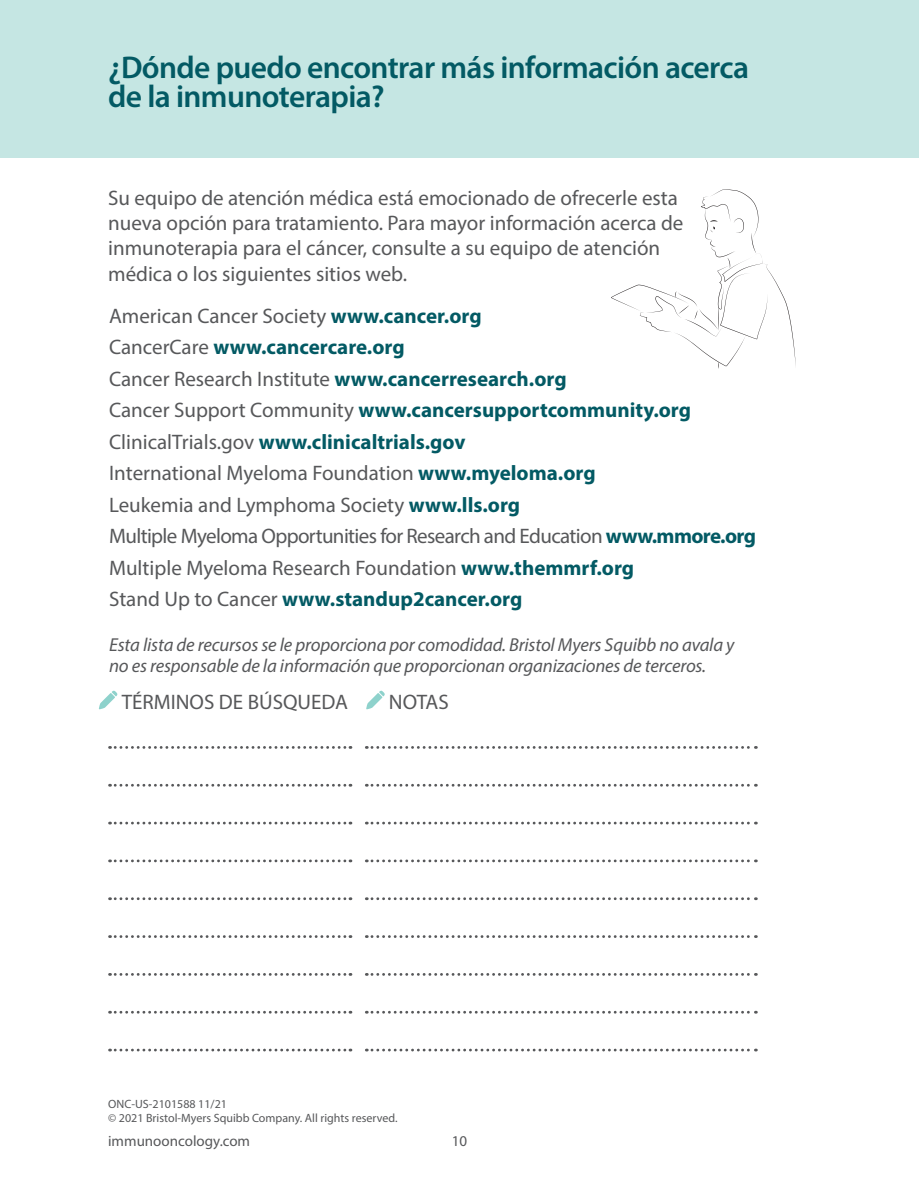
<style>
.page{position:relative;width:919px;height:1189px;background:#fff}
.page>*{position:absolute;margin:0;border:0;box-sizing:border-box;transform-origin:0 0}
.t1{font:600 31.5px/28.5px "Myriad Pro";letter-spacing:-.02em;color:#035a64}
.t2{font:21px/31.5px "Myriad Pro";color:#57585a}
.t3{font:italic 18.75px/21px "Myriad Pro";letter-spacing:-.01em;color:#57585a}
.t4{font:15px "Myriad Pro";color:#57585a}
.t5{font:12px/14.4px "Myriad Pro";color:#57585a}
.s1{font-weight:700;color:#035a64}
</style>
<div class="page">
<div style="left:0;top:0;width:918px;height:158px;background:#c5e6e3"></div>
<svg style="left:611px;top:189px;width:184px;height:180px"></svg>
<svg style="left:109px;top:746px;width:242px;height:2px"></svg>
<svg style="left:366px;top:746px;width:390px;height:2px"></svg>
<svg style="left:109px;top:973px;width:242px;height:2px"></svg>
<svg style="left:109px;top:1010px;width:242px;height:3px"></svg>
<svg style="left:109px;top:1048px;width:242px;height:3px"></svg>
<svg style="left:366px;top:973px;width:390px;height:2px"></svg>
<svg style="left:366px;top:1010px;width:390px;height:3px"></svg>
<svg style="left:366px;top:1048px;width:390px;height:3px"></svg>
<svg style="left:109px;top:859px;width:242px;height:3px"></svg>
<svg style="left:366px;top:859px;width:390px;height:3px"></svg>
<svg style="left:109px;top:897px;width:242px;height:2px"></svg>
<svg style="left:366px;top:897px;width:390px;height:2px"></svg>
<svg style="left:109px;top:821px;width:242px;height:3px"></svg>
<svg style="left:366px;top:821px;width:390px;height:3px"></svg>
<svg style="left:109px;top:783px;width:242px;height:3px"></svg>
<svg style="left:366px;top:783px;width:390px;height:3px"></svg>
<svg style="left:109px;top:935px;width:242px;height:2px"></svg>
<svg style="left:366px;top:935px;width:390px;height:2px"></svg>
<svg style="left:99px;top:690px;width:19px;height:19px"></svg>
<svg style="left:366px;top:690px;width:19px;height:19px"></svg>
<h1 class="t1" style="left:108px;top:52px;width:642px">¿Dónde puedo encontrar más información acerca de la inmunoterapia?</h1>
<p class="t2" style="left:108px;top:185px;width:576px;line-height:25.2px">Su equipo de atención médica está emocionado de ofrecerle esta nueva opción para tratamiento. Para mayor información acerca de inmunoterapia para el cáncer, consulte a su equipo de atención médica o los siguientes sitios web.</p>
<p class="t2" style="left:109px;top:299px;width:648px">American Cancer Society <span class="s1">www.cancer.org<br></span>CancerCare <span class="s1">www.cancercare.org<br></span>Cancer Research Institute <span class="s1">www.cancerresearch.org<br></span>Cancer Support Community <span class="s1">www.cancersupportcommunity.org </span>ClinicalTrials.gov <span class="s1">www.clinicaltrials.gov<br></span>International Myeloma Foundation <span class="s1">www.myeloma.org<br></span>Leukemia and Lymphoma Society <span class="s1">www.lls.org<br></span>Multiple Myeloma Opportunities for Research and Education <span class="s1">www.mmore.org </span>Multiple Myeloma Research Foundation <span class="s1">www.themmrf.org<br></span>Stand Up to Cancer <span class="s1">www.standup2cancer.org</span></p>
<p class="t3" style="left:109px;top:634px;width:626px">Esta lista de recursos se le proporciona por comodidad. Bristol Myers Squibb no avala y no es responsable de la información que proporcionan organizaciones de terceros.</p>
<p class="t2" style="left:122px;top:685px;width:228px">TÉRMINOS DE BÚSQUEDA</p>
<p class="t2" style="left:389px;top:685px;width:61px">NOTAS</p>
<p class="t5" style="left:108px;top:1096px;width:290px">ONC-US-2101588 11/21<br>© 2021 Bristol-Myers Squibb Company. All rights reserved.</p>
<p class="t4" style="left:108px;top:1131px;width:143px">immunooncology.com</p>
<p class="t4" style="left:451px;top:1131px;width:17px">10</p>
</div>
